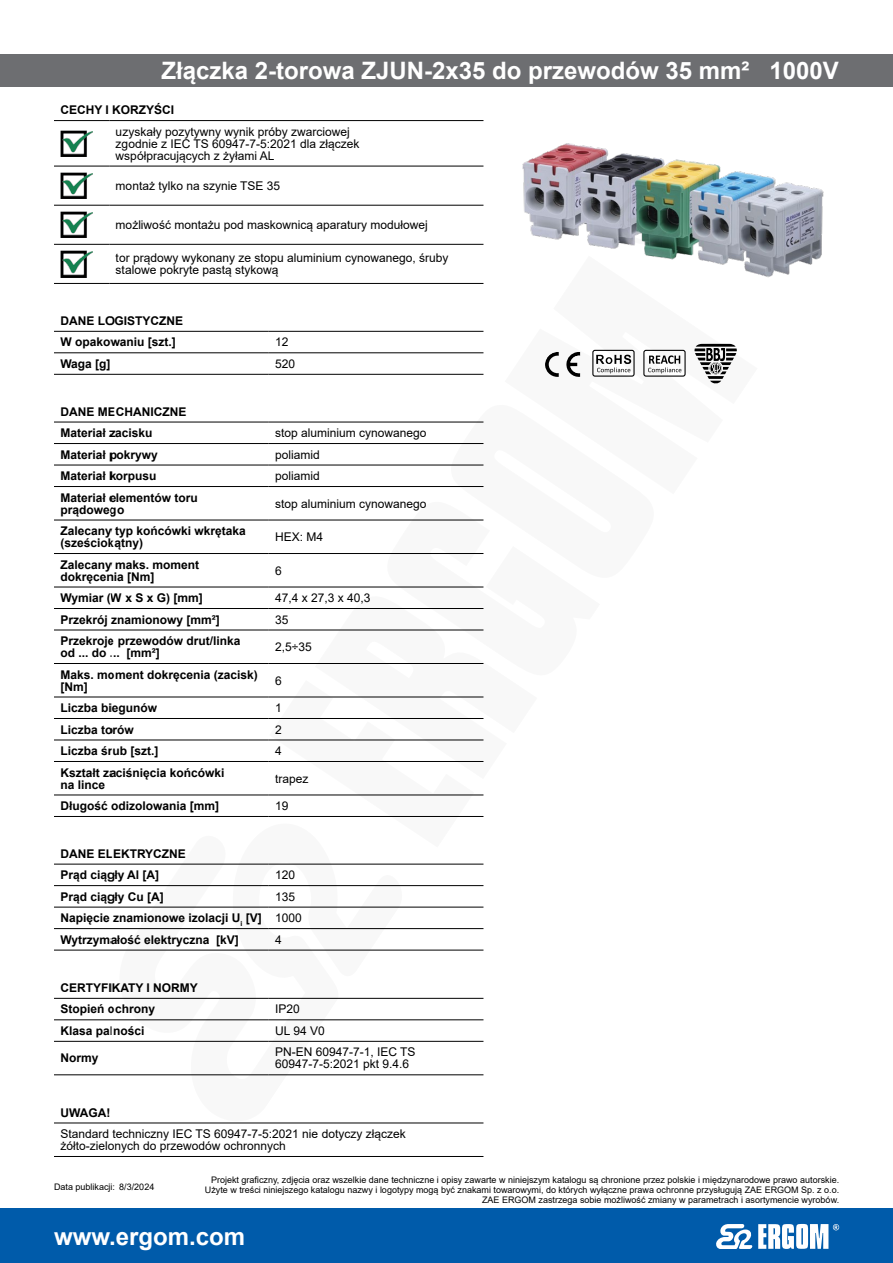
<style>
.page{position:relative;width:893px;height:1263px;background:#fff}
.page>*{position:absolute;margin:0;border:0;box-sizing:border-box;transform-origin:0 0}
.produkt-nazwa{font:700 24px "Arial";color:#fff}
.opis-body-bold{font:700 12px/12px "Arial";color:#000}
.opis-body{font:12px/12px "Arial";color:#000}
.t1{font:9px/9.8px "Arial";color:#000;text-align:right}
</style>
<div class="page">
<div style="left:0;top:1209px;width:893px;height:54px;background:#005baa"></div>
<svg style="left:716px;top:1224px;width:123px;height:25px"></svg>
<div style="left:0;top:54px;width:893px;height:32px;background:#6d6e71"></div>
<img style="left:522px;top:143px;width:302px;height:135px">
<hr style="left:54px;top:120px;width:55px;height:1px;background:#000">
<hr style="left:109px;top:120px;width:374px;height:1px;background:#000">
<hr style="left:54px;top:166px;width:55px;height:1px;background:#000">
<hr style="left:109px;top:166px;width:374px;height:1px;background:#000">
<hr style="left:54px;top:205px;width:55px;height:1px;background:#000">
<hr style="left:109px;top:205px;width:374px;height:1px;background:#000">
<hr style="left:54px;top:244px;width:55px;height:1px;background:#000">
<hr style="left:109px;top:244px;width:374px;height:1px;background:#000">
<hr style="left:54px;top:283px;width:55px;height:1px;background:#000">
<hr style="left:109px;top:283px;width:374px;height:1px;background:#000">
<img style="left:60px;top:130px;width:33px;height:26px">
<img style="left:60px;top:172px;width:33px;height:27px">
<img style="left:60px;top:212px;width:33px;height:26px">
<img style="left:60px;top:251px;width:33px;height:26px">
<hr style="left:54px;top:331px;width:215px;height:1px;background:#000">
<hr style="left:269px;top:331px;width:214px;height:1px;background:#000">
<hr style="left:54px;top:353px;width:215px;height:1px;background:#000">
<hr style="left:269px;top:353px;width:214px;height:1px;background:#000">
<hr style="left:54px;top:374px;width:215px;height:1px;background:#000">
<hr style="left:269px;top:374px;width:214px;height:1px;background:#000">
<hr style="left:54px;top:864px;width:215px;height:1px;background:#000">
<hr style="left:269px;top:864px;width:214px;height:1px;background:#000">
<hr style="left:54px;top:885px;width:215px;height:1px;background:#000">
<hr style="left:269px;top:885px;width:214px;height:1px;background:#000">
<hr style="left:54px;top:907px;width:215px;height:1px;background:#000">
<hr style="left:269px;top:907px;width:214px;height:1px;background:#000">
<hr style="left:54px;top:928px;width:215px;height:1px;background:#000">
<hr style="left:269px;top:928px;width:214px;height:1px;background:#000">
<hr style="left:54px;top:950px;width:215px;height:1px;background:#000">
<hr style="left:269px;top:950px;width:214px;height:1px;background:#000">
<hr style="left:54px;top:422px;width:215px;height:1px;background:#000">
<hr style="left:54px;top:443px;width:215px;height:1px;background:#000">
<hr style="left:54px;top:465px;width:215px;height:1px;background:#000">
<hr style="left:54px;top:486px;width:215px;height:1px;background:#000">
<hr style="left:54px;top:520px;width:215px;height:1px;background:#000">
<hr style="left:54px;top:553px;width:215px;height:1px;background:#000">
<hr style="left:54px;top:587px;width:215px;height:1px;background:#000">
<hr style="left:54px;top:608px;width:215px;height:1px;background:#000">
<hr style="left:54px;top:630px;width:215px;height:1px;background:#000">
<hr style="left:54px;top:663px;width:215px;height:1px;background:#000">
<hr style="left:54px;top:697px;width:215px;height:1px;background:#000">
<hr style="left:54px;top:718px;width:215px;height:1px;background:#000">
<hr style="left:54px;top:740px;width:215px;height:1px;background:#000">
<hr style="left:54px;top:761px;width:215px;height:1px;background:#000">
<hr style="left:54px;top:795px;width:215px;height:1px;background:#000">
<hr style="left:54px;top:816px;width:215px;height:1px;background:#000">
<hr style="left:54px;top:1123px;width:429px;height:1px;background:#000">
<hr style="left:54px;top:1156px;width:429px;height:1px;background:#000">
<hr style="left:54px;top:998px;width:215px;height:1px;background:#000">
<hr style="left:269px;top:998px;width:214px;height:1px;background:#000">
<hr style="left:54px;top:1019px;width:215px;height:1px;background:#000">
<hr style="left:269px;top:1019px;width:214px;height:1px;background:#000">
<hr style="left:54px;top:1041px;width:215px;height:1px;background:#000">
<hr style="left:269px;top:1041px;width:214px;height:1px;background:#000">
<hr style="left:54px;top:1074px;width:215px;height:1px;background:#000">
<hr style="left:269px;top:1074px;width:214px;height:1px;background:#000">
<svg style="left:522px;top:255px;width:236px;height:129px"></svg>
<svg style="left:269px;top:421px;width:215px;height:396px"></svg>
<svg style="left:111px;top:816px;width:299px;height:308px"></svg>
<p class="produkt-nazwa" style="left:161px;top:54px;width:679px">Złączka 2-torowa ZJUN-2x35 do przewodów 35 mm² 1000V</p>
<p class="opis-body-bold" style="left:60px;top:104px;width:115px">CECHY I KORZYŚCI</p>
<p class="opis-body" style="left:116px;top:125px;width:236px">uzyskały pozytywny wynik próby zwarciowej</p>
<p class="opis-body" style="left:116px;top:137px;width:245px">zgodnie z IEC TS 60947-7-5:2021 dla złączek</p>
<p class="opis-body" style="left:116px;top:149px;width:160px">współpracujących z żyłami AL</p>
<p class="opis-body" style="left:116px;top:180px;width:166px">montaż tylko na szynie TSE 35</p>
<p class="opis-body" style="left:116px;top:219px;width:314px">możliwość montażu pod maskownicą aparatury modułowej</p>
<p class="opis-body" style="left:116px;top:252px;width:334px">tor prądowy wykonany ze stopu aluminium cynowanego, śruby stalowe pokryte pastą stykową</p>
<p class="opis-body-bold" style="left:60px;top:315px;width:124px">DANE LOGISTYCZNE</p>
<p class="opis-body-bold" style="left:60px;top:336px;width:117px">W opakowaniu [szt.]</p>
<p class="opis-body" style="left:275px;top:336px;width:15px">12</p>
<p class="opis-body-bold" style="left:60px;top:358px;width:52px">Waga [g]</p>
<p class="opis-body" style="left:275px;top:358px;width:22px">520</p>
<p class="opis-body-bold" style="left:60px;top:406px;width:127px">DANE MECHANICZNE</p>
<p class="opis-body-bold" style="left:60px;top:427px;width:94px">Materiał zacisku</p>
<p class="opis-body" style="left:275px;top:427px;width:153px">stop aluminium cynowanego</p>
<p class="opis-body-bold" style="left:60px;top:449px;width:99px">Materiał pokrywy</p>
<p class="opis-body" style="left:275px;top:448px;width:46px">poliamid</p>
<p class="opis-body-bold" style="left:60px;top:470px;width:98px">Materiał korpusu</p>
<p class="opis-body" style="left:275px;top:470px;width:46px">poliamid</p>
<p class="opis-body-bold" style="left:60px;top:491px;width:139px">Materiał elementów toru prądowego</p>
<p class="opis-body" style="left:275px;top:497px;width:153px">stop aluminium cynowanego</p>
<p class="opis-body-bold" style="left:60px;top:525px;width:187px">Zalecany typ końcówki wkrętaka (sześciokątny)</p>
<p class="opis-body" style="left:275px;top:531px;width:50px">HEX: M4</p>
<p class="opis-body-bold" style="left:60px;top:558px;width:140px">Zalecany maks. moment dokręcenia [Nm]</p>
<p class="opis-body" style="left:275px;top:564px;width:8px">6</p>
<p class="opis-body-bold" style="left:60px;top:592px;width:144px">Wymiar (W x S x G) [mm]</p>
<p class="opis-body" style="left:275px;top:592px;width:97px">47,4 x 27,3 x 40,3</p>
<p class="opis-body-bold" style="left:60px;top:613px;width:161px">Przekrój znamionowy [mm²]</p>
<p class="opis-body" style="left:275px;top:613px;width:15px">35</p>
<p class="opis-body-bold" style="left:60px;top:635px;width:182px">Przekroje przewodów drut/linka od ... do ... [mm²]</p>
<p class="opis-body" style="left:275px;top:641px;width:38px">2,5÷35</p>
<p class="opis-body-bold" style="left:60px;top:668px;width:199px">Maks. moment dokręcenia (zacisk) [Nm]</p>
<p class="opis-body" style="left:275px;top:674px;width:8px">6</p>
<p class="opis-body-bold" style="left:60px;top:702px;width:98px">Liczba biegunów</p>
<p class="opis-body" style="left:275px;top:702px;width:8px">1</p>
<p class="opis-body-bold" style="left:60px;top:723px;width:75px">Liczba torów</p>
<p class="opis-body" style="left:275px;top:723px;width:8px">2</p>
<p class="opis-body-bold" style="left:60px;top:745px;width:100px">Liczba śrub [szt.]</p>
<p class="opis-body" style="left:275px;top:745px;width:8px">4</p>
<p class="opis-body-bold" style="left:60px;top:766px;width:166px">Kształt zaciśnięcia końcówki na lince</p>
<p class="opis-body" style="left:275px;top:772px;width:35px">trapez</p>
<p class="opis-body-bold" style="left:60px;top:800px;width:160px">Długość odizolowania [mm]</p>
<p class="opis-body" style="left:275px;top:800px;width:15px">19</p>
<p class="opis-body-bold" style="left:60px;top:848px;width:127px">DANE ELEKTRYCZNE</p>
<p class="opis-body-bold" style="left:60px;top:869px;width:100px">Prąd ciągły Al [A]</p>
<p class="opis-body" style="left:275px;top:869px;width:22px">120</p>
<p class="opis-body-bold" style="left:60px;top:891px;width:105px">Prąd ciągły Cu [A]</p>
<p class="opis-body" style="left:275px;top:890px;width:22px">135</p>
<p class="opis-body-bold" style="left:60px;top:912px;width:203px">Napięcie znamionowe izolacji U<sub>i</sub> [V]</p>
<p class="opis-body" style="left:275px;top:912px;width:28px">1000</p>
<p class="opis-body-bold" style="left:60px;top:934px;width:180px">Wytrzymałość elektryczna [kV]</p>
<p class="opis-body" style="left:275px;top:933px;width:8px">4</p>
<p class="opis-body-bold" style="left:60px;top:982px;width:139px">CERTYFIKATY I NORMY</p>
<p class="opis-body-bold" style="left:60px;top:1003px;width:96px">Stopień ochrony</p>
<p class="opis-body" style="left:275px;top:1003px;width:26px">IP20</p>
<p class="opis-body-bold" style="left:60px;top:1025px;width:86px">Klasa palności</p>
<p class="opis-body" style="left:275px;top:1025px;width:51px">UL 94 V0</p>
<p class="opis-body-bold" style="left:60px;top:1052px;width:40px">Normy</p>
<p class="opis-body" style="left:275px;top:1046px;width:142px">PN-EN 60947-7-1, IEC TS<br>60947-7-5:2021 pkt 9.4.6</p>
<p class="opis-body-bold" style="left:60px;top:1106px;width:51px">UWAGA!</p>
<p class="opis-body" style="left:60px;top:1128px;width:347px">Standard techniczny IEC TS 60947-7-5:2021 nie dotyczy złączek żółto-zielonych do przewodów ochronnych</p>
<p class="t1" style="left:54px;top:1182px;width:102px">Data publikacji: 8/3/2024</p>
<p class="t1" style="left:205px;top:1175px;width:636px">Projekt graficzny, zdjęcia oraz wszelkie dane techniczne i opisy zawarte w niniejszym katalogu są chronione przez polskie i międzynarodowe prawo autorskie.<br>Użyte w treści niniejszego katalogu nazwy i logotypy mogą być znakami towarowymi, do których wyłączne prawa ochronne przysługują ZAE ERGOM Sp. z o.o.<br>ZAE ERGOM zastrzega sobie możliwość zmiany w parametrach i asortymencie wyrobów.</p>
<h1 class="produkt-nazwa" style="left:54px;top:1219px;width:193px">www.ergom.com</h1>
</div>
